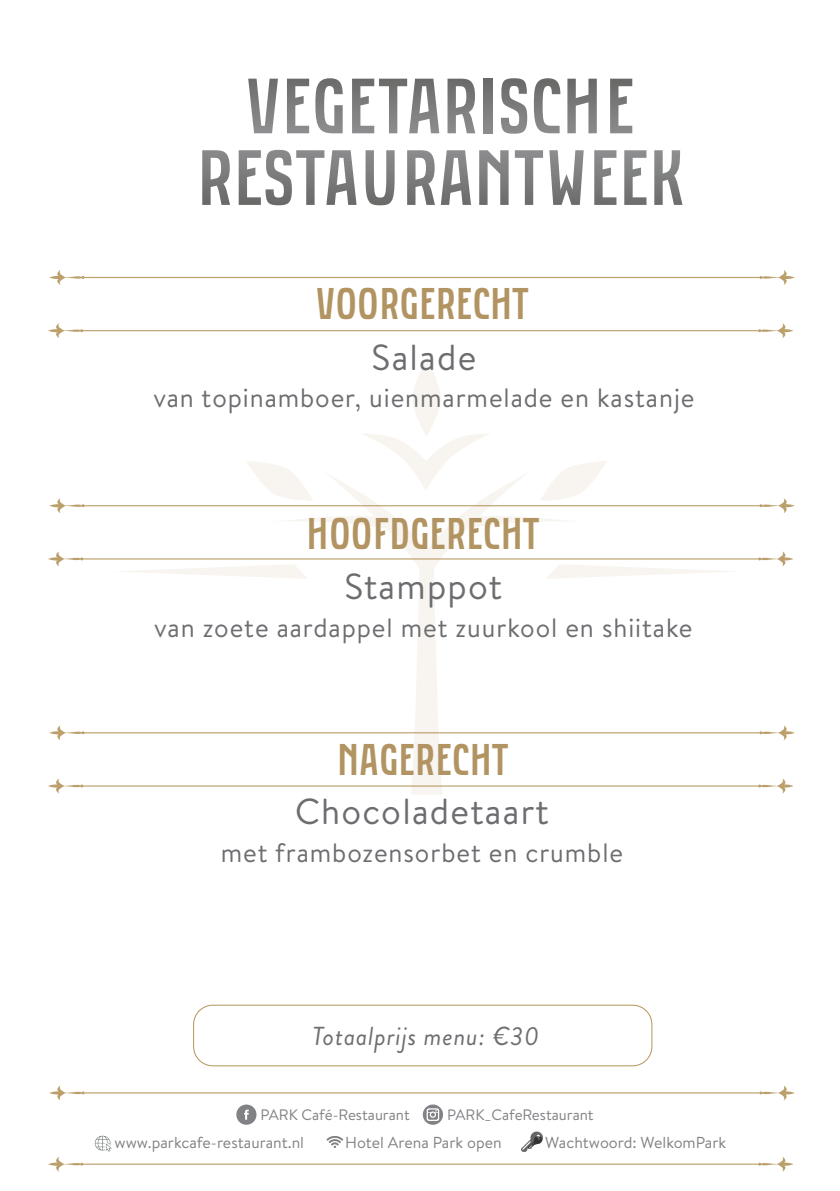
<style>
.page{position:relative;width:840px;height:1191px;background:#fff}
.page>*{position:absolute;margin:0;border:0;box-sizing:border-box;transform-origin:0 0}
.t1{font:44.4px "Kamenica";letter-spacing:-.01em;color:#b29462}
.t2{font:36.2px "Brandon Text";letter-spacing:.035em;color:#6c6d70}
.t3{font:26.6px "Brandon Text";letter-spacing:.035em;color:#6c6d70}
.t4{font:italic 26px "Brandon Grotesque";letter-spacing:.035em;color:#6c6d70}
.t5{font:16px "Brandon Text";color:#808285}
.t6{font:15.2px "Brandon Text";color:#808285}
</style>
<div class="page">
<svg style="left:49px;top:270px;width:745px;height:15px"></svg>
<svg style="left:48px;top:323px;width:744px;height:15px"></svg>
<svg style="left:49px;top:725px;width:745px;height:15px"></svg>
<svg style="left:48px;top:778px;width:744px;height:15px"></svg>
<svg style="left:48px;top:1157px;width:744px;height:14px"></svg>
<div style="left:412px;top:358px;width:29px;height:79px;background:linear-gradient(to bottom,#faf8f5,#f9f6f2);border-radius:50%"></div>
<svg style="left:48px;top:551px;width:744px;height:26px"></svg>
<svg style="left:49px;top:433px;width:745px;height:80px"></svg>
<svg style="left:270px;top:471px;width:312px;height:323px"></svg>
<svg style="left:49px;top:1085px;width:745px;height:39px"></svg>
<img style="left:521px;top:1131px;width:21px;height:21px">
<img style="left:94px;top:1135px;width:18px;height:16px">
<img style="left:528px;top:1135px;width:13px;height:15px">
<img style="left:327px;top:1136px;width:16px;height:12px">
<div style="left:193px;top:1004px;width:459px;height:62px;border:1px solid #b3945c;border-radius:19px"></div>
<svg style="left:248px;top:79px;width:30px;height:54px"></svg>
<svg style="left:287px;top:79px;width:22px;height:54px"></svg>
<svg style="left:315px;top:78px;width:27px;height:55px"></svg>
<svg style="left:352px;top:79px;width:87px;height:54px"></svg>
<svg style="left:447px;top:79px;width:28px;height:54px"></svg>
<svg style="left:483px;top:79px;width:9px;height:54px"></svg>
<svg style="left:501px;top:78px;width:26px;height:56px"></svg>
<svg style="left:533px;top:78px;width:27px;height:55px"></svg>
<svg style="left:567px;top:79px;width:29px;height:54px"></svg>
<svg style="left:610px;top:79px;width:22px;height:54px"></svg>
<svg style="left:202px;top:150px;width:28px;height:55px"></svg>
<svg style="left:238px;top:150px;width:118px;height:55px"></svg>
<svg style="left:365px;top:150px;width:29px;height:55px"></svg>
<svg style="left:407px;top:150px;width:27px;height:55px"></svg>
<svg style="left:440px;top:150px;width:30px;height:55px"></svg>
<svg style="left:479px;top:150px;width:29px;height:55px"></svg>
<svg style="left:514px;top:150px;width:28px;height:55px"></svg>
<svg style="left:549px;top:150px;width:34px;height:55px"></svg>
<svg style="left:594px;top:150px;width:22px;height:55px"></svg>
<svg style="left:624px;top:150px;width:22px;height:55px"></svg>
<svg style="left:654px;top:150px;width:28px;height:55px"></svg>
<h1 class="t1" style="left:315px;top:280px;width:215px">VOORGERECHT</h1>
<h2 class="t2" style="left:371px;top:332px;width:106px">Salade</h2>
<p class="t3" style="left:153px;top:380px;width:542px">van topinamboer, uienmarmelade en kastanje</p>
<h1 class="t1" style="left:305px;top:509px;width:236px">HOOFDGERECHT</h1>
<h2 class="t2" style="left:344px;top:561px;width:159px">Stamppot</h2>
<p class="t3" style="left:154px;top:609px;width:539px">van zoete aardappel met zuurkool en shiitake</p>
<h1 class="t1" style="left:336px;top:735px;width:174px">NAGERECHT</h1>
<h2 class="t2" style="left:295px;top:786px;width:255px">Chocoladetaart</h2>
<p class="t3" style="left:221px;top:834px;width:403px">met frambozensorbet en crumble</p>
<p class="t4" style="left:312px;top:1018px;width:228px">Totaalprijs menu: €30</p>
<p class="t6" style="left:260px;top:1104px;width:151px">PARK Café-Restaurant</p>
<p class="t6" style="left:447px;top:1104px;width:148px">PARK_CafeRestaurant</p>
<p class="t5" style="left:114px;top:1131px;width:191px">www.parkcafe-restaurant.nl</p>
<p class="t5" style="left:345px;top:1131px;width:158px">Hotel Arena Park open</p>
<p class="t5" style="left:545px;top:1131px;width:182px">Wachtwoord: WelkomPark</p>
</div>
